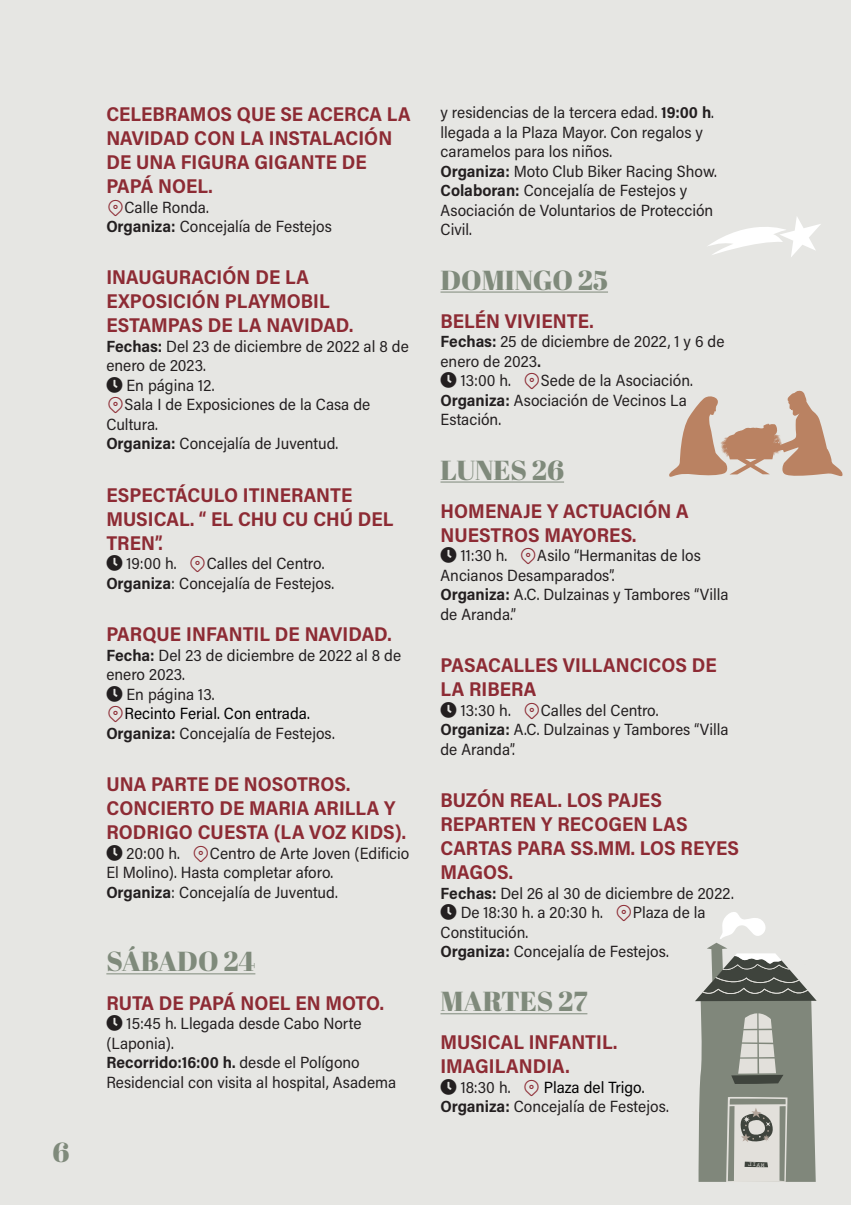
<style>
.page{position:relative;width:851px;height:1205px;background:#fff}
.page>*{position:absolute;margin:0;border:0;box-sizing:border-box;transform-origin:0 0}
.t1{font:27.5px "Abril Fatface";color:#7f8a7b}
.t2{font:700 20px/24px "Acumin Pro Semi Cond";color:#8d2b34}
.t3{font:16.25px/19.5px "Acumin Pro Semi Cond";color:#231f20}
.t4{font:16.25px "Acumin Pro Semi Cond";color:#000001}
.s1{font-weight:700}
.s2{color:#000001}
</style>
<div class="page">
<div style="left:0;top:0;width:850px;height:1205px;background:#e6e6e3"></div>
<hr style="left:106px;top:973px;width:149px;height:1px;background:#7f8a7b">
<hr style="left:440px;top:292px;width:168px;height:1px;background:#7f8a7b">
<hr style="left:440px;top:482px;width:124px;height:1px;background:#7f8a7b">
<hr style="left:440px;top:1013px;width:147px;height:1px;background:#7f8a7b">
<svg style="left:708px;top:217px;width:113px;height:40px"></svg>
<svg style="left:669px;top:390px;width:173px;height:87px"></svg>
<svg style="left:695px;top:912px;width:121px;height:270px"></svg>
<h1 class="t1" style="left:53px;top:1132px;width:18px">6</h1>
<p class="t2" style="left:106px;top:101px;width:305px">CELEBRAMOS QUE SE ACERCA LA<br>NAVIDAD CON LA INSTALACIÓN<br>DE UNA FIGURA GIGANTE DE<br>PAPÁ NOEL.</p>
<p class="t3" style="left:106px;top:196px;width:227px;text-indent:18px">Calle Ronda.<br><span class="s1">Organiza:</span> Concejalía de Festejos</p>
<p class="t2" style="left:106px;top:264px;width:248px">INAUGURACIÓN DE LA<br>EXPOSICIÓN PLAYMOBIL<br>ESTAMPAS DE LA NAVIDAD.</p>
<p class="t3" style="left:106px;top:336px;width:304px"><span class="s1">Fechas:</span> Del 23 de diciembre de 2022 al 8 de enero de 2023.</p>
<p class="t3" style="left:106px;top:375px;width:110px">●□ En página 12.</p>
<p class="t3" style="left:124px;top:394px;width:247px">Sala I de Exposiciones de la Casa de</p>
<p class="t3" style="left:106px;top:414px;width:53px">Cultura.</p>
<p class="t3" style="left:106px;top:433px;width:233px"><span class="s1">Organiza:</span> Concejalía de Juventud.</p>
<p class="t2" style="left:106px;top:482px;width:288px">ESPECTÁCULO ITINERANTE<br>MUSICAL. “ EL CHU CU CHÚ DEL<br>TREN”.</p>
<p class="t3" style="left:106px;top:553px;width:72px">●□ 19:00 h.</p>
<p class="t3" style="left:106px;top:553px;width:229px;text-indent:100px">Calles del Centro.<br><span class="s1">Organiza</span>: Concejalía de Festejos.</p>
<p class="t2" style="left:106px;top:621px;width:287px">PARQUE INFANTIL DE NAVIDAD.</p>
<p class="t3" style="left:106px;top:644px;width:296px"><span class="s1">Fecha:</span> Del 23 de diciembre de 2022 al 8 de enero 2023.</p>
<p class="t3" style="left:106px;top:683px;width:110px">●□ En página 13.</p>
<p class="t4" style="left:124px;top:702px;width:187px">Recinto Ferial. Con entrada.</p>
<p class="t3" style="left:106px;top:722px;width:230px"><span class="s1">Organiza:</span> Concejalía de Festejos.</p>
<p class="t2" style="left:106px;top:771px;width:301px">UNA PARTE DE NOSOTROS.<br>CONCIERTO DE MARIA ARILLA Y<br>RODRIGO CUESTA (LA VOZ KIDS).</p>
<p class="t3" style="left:106px;top:842px;width:75px">●□ 20:00 h.</p>
<p class="t3" style="left:106px;top:842px;width:304px;text-indent:104px">Centro de Arte Joven (Edificio<br>El Molino). Hasta completar aforo.<br><span class="s1">Organiza</span>: Concejalía de Juventud.</p>
<h1 class="t1" style="left:106px;top:942px;width:150px">SÁBADO 24</h1>
<p class="t2" style="left:106px;top:989px;width:279px">RUTA DE PAPÁ NOEL EN MOTO.</p>
<p class="t3" style="left:106px;top:1013px;width:291px">●□ 15:45 h. Llegada desde Cabo Norte (Laponia).<br><span class="s1">Recorrido:16:00 h.</span> desde el Polígono<br>Residencial con visita al hospital, Asadema</p>
<p class="t3" style="left:440px;top:102px;width:278px">y residencias de la tercera edad. <span class="s1">19:00 h</span>. llegada a la Plaza Mayor. Con regalos y caramelos para los niños.<br><span class="s1">Organiza:</span> Moto Club Biker Racing Show.<br><span class="s1">Colaboran:</span> Concejalía de Festejos y<br>Asociación de Voluntarios de Protección<br>Civil.</p>
<h1 class="t1" style="left:440px;top:260px;width:169px">DOMINGO 25</h1>
<p class="t2" style="left:440px;top:308px;width:155px">BELÉN VIVIENTE.</p>
<p class="t3" style="left:440px;top:331px;width:285px"><span class="s1">Fechas:</span> 25 de diciembre de 2022, 1 y 6 de enero de 2023<span class="s1">.</span></p>
<p class="t3" style="left:440px;top:370px;width:72px">●□ 13:00 h.</p>
<p class="t3" style="left:440px;top:370px;width:254px;text-indent:100px">Sede de la Asociación.<br><span class="s1">Organiza:</span> Asociación de Vecinos La<br>Estación.</p>
<h1 class="t1" style="left:440px;top:450px;width:125px">LUNES 26</h1>
<p class="t2" style="left:440px;top:498px;width:250px">HOMENAJE Y ACTUACIÓN A<br>NUESTROS MAYORES.</p>
<p class="t3" style="left:440px;top:545px;width:68px">●□ 11:30 h.</p>
<p class="t3" style="left:440px;top:545px;width:289px;text-indent:97px">Asilo “Hermanitas de los<br>Ancianos Desamparados”.<br><span class="s1">Organiza:</span> A.C. Dulzainas y Tambores “Villa de Aranda.”</p>
<p class="t2" style="left:440px;top:652px;width:278px">PASACALLES VILLANCICOS DE<br>LA RIBERA</p>
<p class="t3" style="left:440px;top:699px;width:72px">●□ 13:30 h.</p>
<p class="t3" style="left:440px;top:699px;width:289px;text-indent:100px">Calles del Centro.<br><span class="s1">Organiza:</span> A.C. Dulzainas y Tambores “Villa de Aranda”.</p>
<p class="t2" style="left:440px;top:787px;width:300px">BUZÓN REAL. LOS PAJES<br>REPARTEN Y RECOGEN LAS<br>CARTAS PARA SS.MM. LOS REYES<br>MAGOS.</p>
<p class="t3" style="left:440px;top:882px;width:295px"><span class="s1">Fechas:</span> Del 26 al 30 de diciembre de 2022.</p>
<p class="t3" style="left:440px;top:902px;width:164px">●□ De 18:30 h. a 20:30 h.</p>
<p class="t3" style="left:632px;top:902px;width:74px">Plaza de la</p>
<p class="t3" style="left:440px;top:921px;width:230px">Constitución.<br><span class="s1">Organiza:</span> Concejalía de Festejos.</p>
<h1 class="t1" style="left:440px;top:982px;width:148px">MARTES 27</h1>
<p class="t2" style="left:440px;top:1029px;width:178px">MUSICAL INFANTIL.<br>IMAGILANDIA.</p>
<p class="t3" style="left:440px;top:1077px;width:71px">●□ 18:30 h.</p>
<p class="t3" style="left:440px;top:1077px;width:230px;text-indent:103px"><span class="s2">Plaza del Trigo.<br></span><span class="s1">Organiza:</span> Concejalía de Festejos.</p>
</div>
